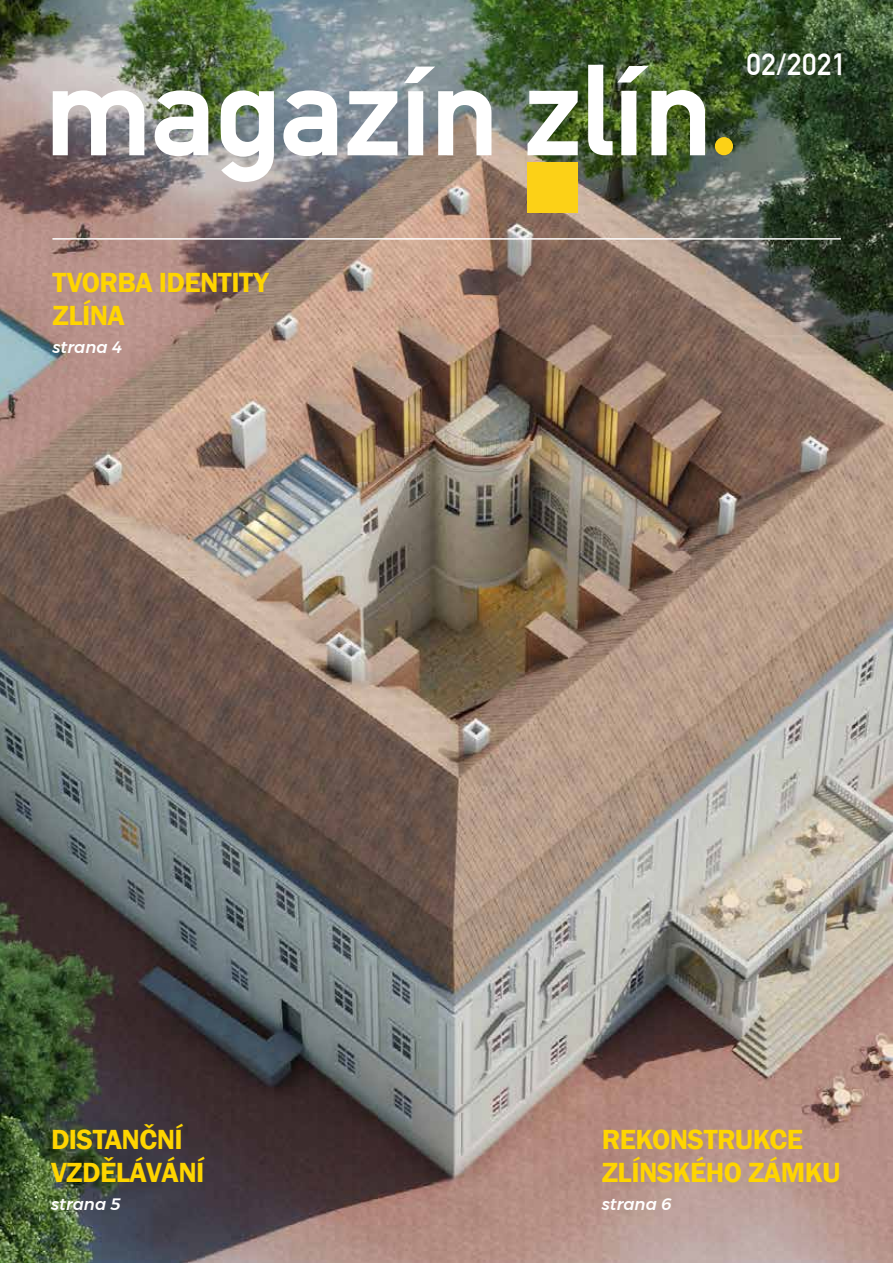
<style>
.page{position:relative;width:893px;height:1263px;background:#fff}
.page>*{position:absolute;margin:0;border:0;box-sizing:border-box;transform-origin:0 0}
.t1{font:126.45px "Norma Zlin Hxx CE Bold";color:#fff}
.t2{font:30px "Norma Zlin Hxx CE";letter-spacing:.02em;color:#fff}
.t3{font:28.5px/33px "MMZ text Book Bold";letter-spacing:-.02em;color:#ffd500}
.t4{font:italic 500 16.5px "Montserrat";color:#fff}
</style>
<div class="page">
<img style="left:0;top:0;width:893px;height:1263px">
<hr style="left:52px;top:238px;width:789px;height:2px;background:#fff">
<div style="left:527px;top:162px;width:51px;height:50px;background:#fcd117"></div>
<div style="left:715px;top:137px;width:18px;height:18px;background:#fcd117;border-radius:50%"></div>
<svg style="left:527px;top:91px;width:51px;height:64px"></svg>
<svg style="left:588px;top:65px;width:117px;height:90px"></svg>
<h1 class="t1" style="left:45px;top:40px;width:456px">magazín</h1>
<p class="t3" style="left:52px;top:266px;width:218px">TVORBA IDENTITY<br>ZLÍNA</p>
<p class="t4" style="left:52px;top:334px;width:71px">strana 4</p>
<p class="t2" style="left:746px;top:47px;width:99px">02/2021</p>
<p class="t3" style="left:51px;top:1123px;width:155px">DISTANČNÍ<br>VZDĚLÁVÁNÍ</p>
<p class="t4" style="left:51px;top:1191px;width:72px">strana 5</p>
<p class="t3" style="left:602px;top:1124px;width:240px">REKONSTRUKCE<br>ZLÍNSKÉHO ZÁMKU</p>
<p class="t4" style="left:602px;top:1192px;width:72px">strana 6</p>
</div>
